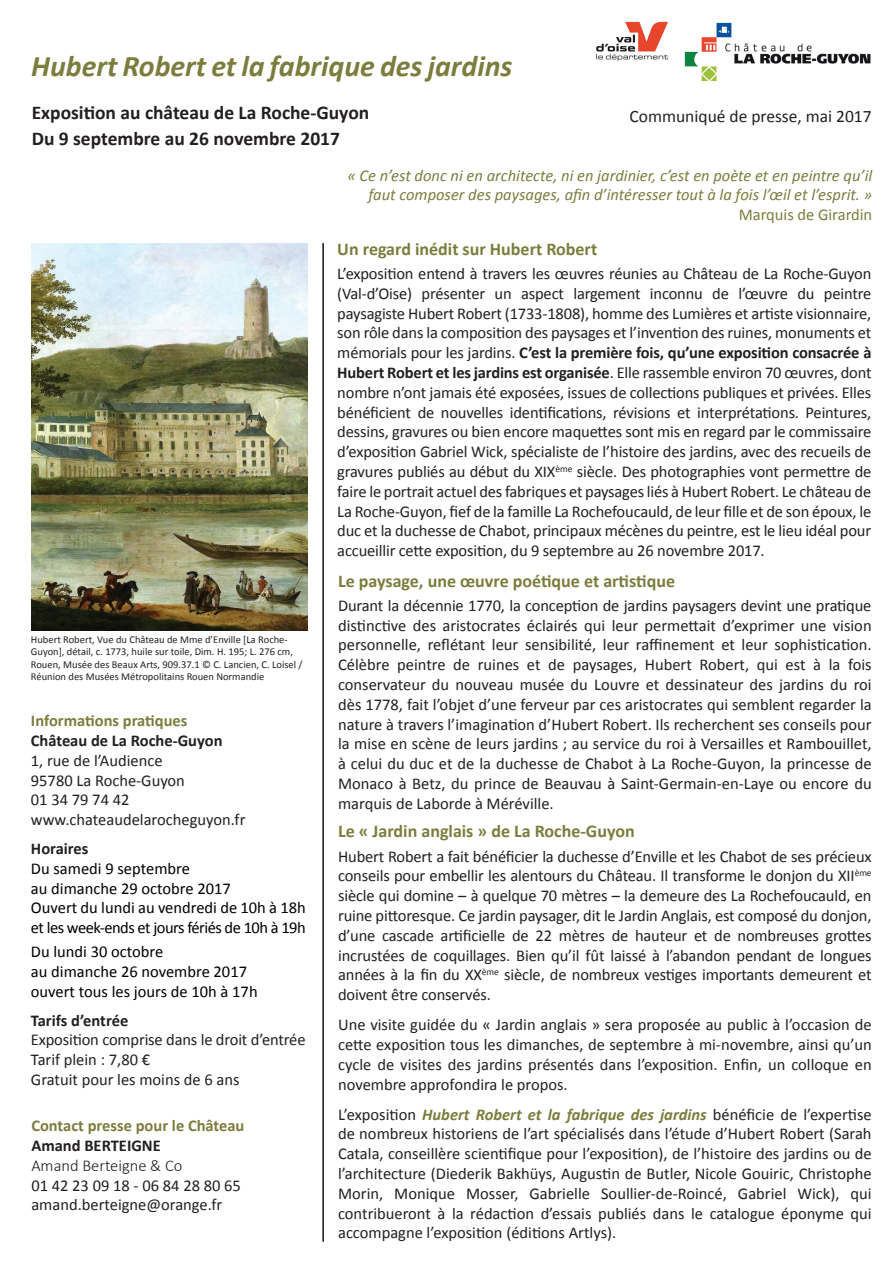
<style>
.page{position:relative;width:893px;height:1263px;background:#fff}
.page>*{position:absolute;margin:0;border:0;box-sizing:border-box;transform-origin:0 0}
.t1{font:italic 700 30px "Calibri";color:#7b7d3d}
.t2{font:700 19.5px "Calibri";color:#231f20}
.t3{font:700 18px "Calibri";color:#7b7d3d}
.t4{font:17.55px "Calibri";color:#231f20}
.t5{font:16.5px/19.8px "Calibri";color:#231f20;text-align:justify}
.t6{font:16.5px/19.8px "Calibri";color:#000}
.t7{font:italic 16.5px/19.8px "Calibri";color:#7b7d3d;text-align:right}
.t8{font:700 16.5px "Calibri";color:#231f20}
.t9{font:700 16.5px "Calibri";color:#7b7d3d}
.t10{font:16.5px "Calibri";color:#7b7d3d}
.t11{font:300 16.5px "Calibri";color:#231f20}
.t12{font:10.5px/12.6px "Calibri";color:#231f20}
.s1{font-weight:700}
.s2{font-weight:700;font-style:italic;color:#7b7d3d}
</style>
<div class="page">
<img style="left:596px;top:21px;width:275px;height:61px">
<hr style="left:322px;top:243px;width:2px;height:999px;background:#231f20">
<img style="left:32px;top:243px;width:275px;height:388px">
<h1 class="t1" style="left:31px;top:47px;width:483px">Hubert Robert et la fabrique des jardins</h1>
<p class="t2" style="left:32px;top:100px;width:339px">Exposition au château de La Roche-Guyon</p>
<p class="t4" style="left:630px;top:105px;width:243px">Communiqué de presse, mai 2017</p>
<p class="t2" style="left:32px;top:126px;width:310px">Du 9 septembre au 26 novembre 2017</p>
<p class="t12" style="left:31px;top:633px;width:273px">Hubert Robert, Vue du Château de Mme d’Enville [La Roche-Guyon], détail, c. 1773, huile sur toile, Dim. H. 195; L. 276 cm, Rouen, Musée des Beaux Arts, 909.37.1 © C. Lancien, C. Loisel / Réunion des Musées Métropolitains Rouen Normandie</p>
<p class="t9" style="left:31px;top:710px;width:158px">Informations pratiques</p>
<p class="t8" style="left:31px;top:730px;width:193px">Château de La Roche-Guyon</p>
<p class="t5" style="left:31px;top:750px;width:216px;text-align:left">1, rue de l’Audience<br>95780 La Roche-Guyon<br>01 34 79 74 42 www.chateaudelarocheguyon.fr</p>
<p class="t8" style="left:31px;top:838px;width:59px">Horaires</p>
<p class="t6" style="left:31px;top:858px;width:276px">Du samedi 9 septembre<br>au dimanche 29 octobre 2017<br>Ouvert du lundi au vendredi de 10h à 18h et les week-ends et jours fériés de 10h à 19h</p>
<p class="t6" style="left:31px;top:942px;width:228px">Du lundi 30 octobre<br>au dimanche 26 novembre 2017 ouvert tous les jours de 10h à 17h</p>
<p class="t8" style="left:31px;top:1009px;width:99px">Tarifs d’entrée</p>
<p class="t5" style="left:31px;top:1030px;width:276px;text-align:left">Exposition comprise dans le droit d’entrée<br>Tarif plein : 7,80 €<br>Gratuit pour les moins de 6 ans</p>
<p class="t9" style="left:31px;top:1115px;width:215px">Contact presse pour le Château</p>
<p class="t8" style="left:31px;top:1135px;width:131px">Amand BERTEIGNE</p>
<p class="t11" style="left:31px;top:1155px;width:153px">Amand Berteigne &amp; Co</p>
<p class="t5" style="left:31px;top:1175px;width:211px">01 42 23 09 18 - 06 84 28 80 65 amand.berteigne@orange.fr</p>
<p class="t7" style="left:347px;top:165px;width:526px">« Ce n’est donc ni en architecte, ni en jardinier, c’est en poète et en peintre qu’il faut composer des paysages, afin d’intéresser tout à la fois l’œil et l’esprit. »</p>
<p class="t10" style="left:739px;top:204px;width:135px">Marquis de Girardin</p>
<p class="t3" style="left:337px;top:237px;width:261px">Un regard inédit sur Hubert Robert</p>
<p class="t5" style="left:337px;top:264px;width:536px">L’exposition entend à travers les œuvres réunies au Château de La Roche-Guyon (Val-d’Oise) présenter un aspect largement inconnu de l’œuvre du peintre paysagiste Hubert Robert (1733-1808), homme des Lumières et artiste visionnaire, son rôle dans la composition des paysages et l’invention des ruines, monuments et mémorials pour les jardins. <span class="s1">C’est la première fois, qu’une exposition consacrée à Hubert Robert et les jardins est organisée</span>. Elle rassemble environ 70 œuvres, dont nombre n’ont jamais été exposées, issues de collections publiques et privées. Elles bénéficient de nouvelles identifications, révisions et interprétations. Peintures, dessins, gravures ou bien encore maquettes sont mis en regard par le commissaire d’exposition Gabriel Wick, spécialiste de l’histoire des jardins, avec des recueils de gravures publiés au début du XIX<sup>ème</sup> siècle. Des photographies vont permettre de faire le portrait actuel des fabriques et paysages liés à Hubert Robert. Le château de La Roche-Guyon, fief de la famille La Rochefoucauld, de leur fille et de son époux, le duc et la duchesse de Chabot, principaux mécènes du peintre, est le lieu idéal pour accueillir cette exposition, du 9 septembre au 26 novembre 2017.</p>
<p class="t3" style="left:338px;top:569px;width:338px">Le paysage, une œuvre poétique et artistique</p>
<p class="t5" style="left:338px;top:595px;width:535px">Durant la décennie 1770, la conception de jardins paysagers devint une pratique distinctive des aristocrates éclairés qui leur permettait d’exprimer une vision personnelle, reflétant leur sensibilité, leur raffinement et leur sophistication.<br>Célèbre peintre de ruines et de paysages, Hubert Robert, qui est à la fois conservateur du nouveau musée du Louvre et dessinateur des jardins du roi dès 1778, fait l’objet d’une ferveur par ces aristocrates qui semblent regarder la nature à travers l’imagination d’Hubert Robert. Ils recherchent ses conseils pour la mise en scène de leurs jardins ; au service du roi à Versailles et Rambouillet, à celui du duc et de la duchesse de Chabot à La Roche-Guyon, la princesse de Monaco à Betz, du prince de Beauvau à Saint-Germain-en-Laye ou encore du marquis de Laborde à Méréville.</p>
<p class="t3" style="left:338px;top:820px;width:298px">Le « Jardin anglais » de La Roche-Guyon</p>
<p class="t5" style="left:338px;top:846px;width:535px">Hubert Robert a fait bénéficier la duchesse d’Enville et les Chabot de ses précieux conseils pour embellir les alentours du Château. Il transforme le donjon du XII<sup>ème </sup>siècle qui domine – à quelque 70 mètres – la demeure des La Rochefoucauld, en ruine pittoresque. Ce jardin paysager, dit le Jardin Anglais, est composé du donjon, d’une cascade artificielle de 22 mètres de hauteur et de nombreuses grottes incrustées de coquillages. Bien qu’il fût laissé à l’abandon pendant de longues années à la fin du XX<sup>ème</sup> siècle, de nombreux vestiges importants demeurent et doivent être conservés.</p>
<p class="t5" style="left:338px;top:1015px;width:535px">Une visite guidée du « Jardin anglais » sera proposée au public à l’occasion de cette exposition tous les dimanches, de septembre à mi-novembre, ainsi qu’un cycle de visites des jardins présentés dans l’exposition. Enfin, un colloque en novembre approfondira le propos.</p>
<p class="t5" style="left:338px;top:1104px;width:535px">L’exposition <span class="s2">Hubert Robert et la fabrique des jardins</span> bénéficie de l’expertise de nombreux historiens de l’art spécialisés dans l’étude d’Hubert Robert (Sarah Catala, conseillère scientifique pour l’exposition), de l’histoire des jardins ou de l’architecture (Diederik Bakhüys, Augustin de Butler, Nicole Gouiric, Christophe Morin, Monique Mosser, Gabrielle Soullier-de-Roincé, Gabriel Wick), qui contribueront à la rédaction d’essais publiés dans le catalogue éponyme qui accompagne l’exposition (éditions Artlys).</p>
</div>
